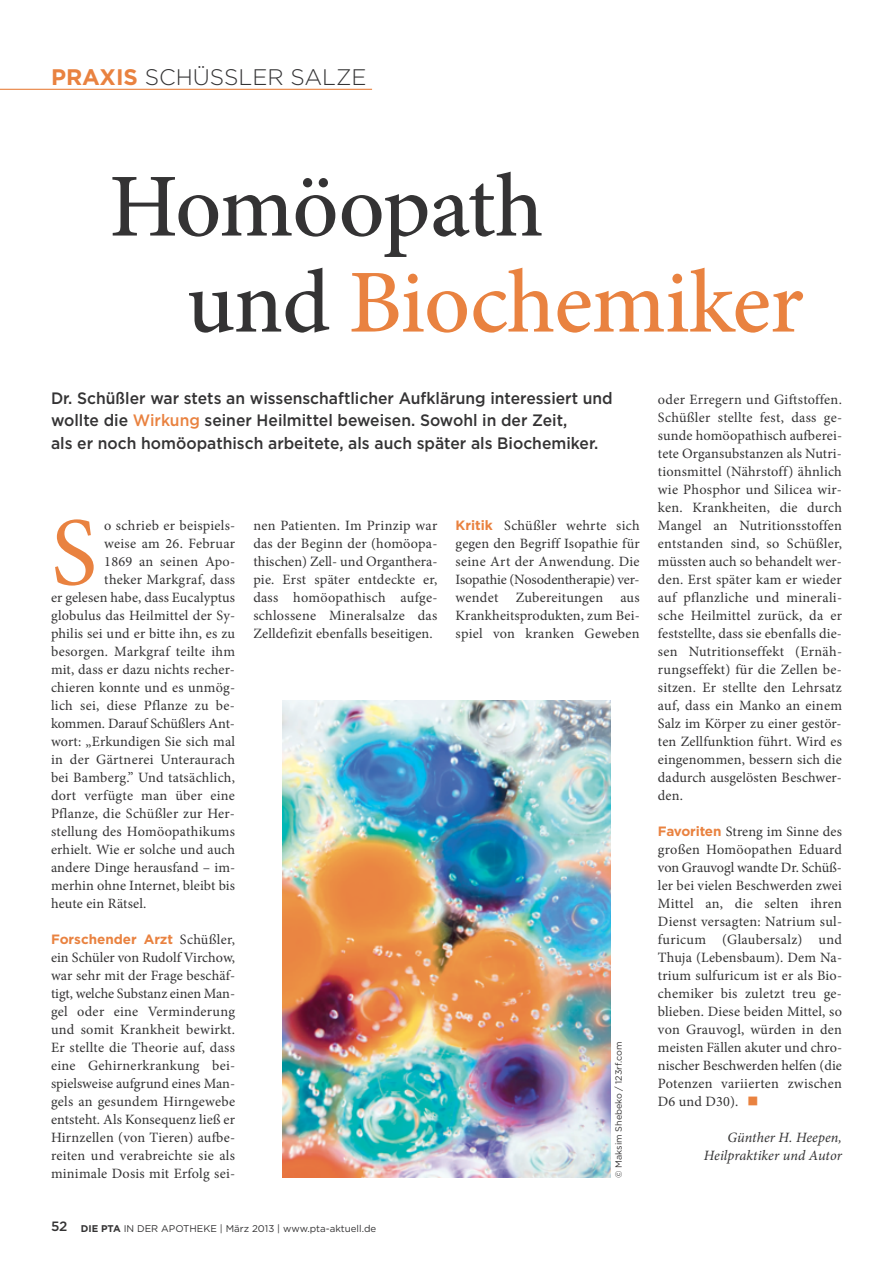
<style>
.page{position:relative;width:893px;height:1263px;background:#fff}
.page>*{position:absolute;margin:0;border:0;box-sizing:border-box;transform-origin:0 0}
.t1{font:97.35px "Minion Pro";color:#e98240}
.t2{font:500 90px/96px "Minion Pro";letter-spacing:-.01em;color:#343334}
.t3{font:300 22.5px "Gotham";color:#343334}
.t4{font:500 16.5px/22.5px "Gotham";color:#343334;scale:.95 1}
.t5{font:14.25px/18px "Minion Pro";letter-spacing:.01em;color:#343334;text-align:justify}
.t6{font:italic 14.25px/18px "Minion Pro";color:#343334;text-align:right}
.t7{font:700 13.5px "Gotham";color:#e98240}
.t8{font:9.75px "Gotham";color:#343334}
.t9{font:9px "Gotham";color:#343334}
.s1{font-weight:700;color:#e98240}
.s2{color:#e98240}
.s3{font-family:"Minion Pro";font-weight:400;font-size:14.25px;color:#343334}
.s4{font-family:"Gotham";font-weight:700;font-size:13.5px;color:#e98240}
.s5{font-weight:500;font-size:13.5px}
.s6{font-weight:700}
</style>
<div class="page">
<hr style="left:0;top:89px;width:372px;height:1px;background:#e98240">
<img style="left:282px;top:700px;width:328px;height:478px">
<h3 class="t3" style="left:51px;top:68px;width:317px"><span class="s1">PRAXIS</span> SCHÜSSLER SALZE</h3>
<h2 class="t2" style="left:186px;top:156px;width:619px;text-indent:-77px">Homöopath<br>und <span class="s2">Biochemiker</span></h2>
<p class="t4" style="left:51px;top:388px;width:593px">Dr. Schüßler war stets an wissenschaftlicher Aufklärung interessiert und wollte die <span class="s2">Wirkung</span> seiner Heilmittel beweisen. Sowohl in der Zeit,<br>als er noch homöopathisch arbeitete, als auch später als Biochemiker.</p>
<h1 class="t1" style="left:51px;top:515px;width:48px">S</h1>
<p class="t5" style="left:104px;top:518px;width:132px">o schrieb er beispiels-</p>
<p class="t5" style="left:104px;top:536px;width:132px">weise am 26. Februar</p>
<p class="t5" style="left:104px;top:554px;width:132px">1869 an seinen Apo-</p>
<p class="t5" style="left:104px;top:572px;width:132px">theker Markgraf, dass</p>
<p class="t5" style="left:51px;top:590px;width:185px">er gelesen habe, dass Eucalyptus</p>
<p class="t5" style="left:51px;top:608px;width:186px">globulus das Heilmittel der Sy-</p>
<p class="t5" style="left:51px;top:626px;width:185px">philis sei und er bitte ihn, es zu</p>
<p class="t5" style="left:51px;top:644px;width:186px">besorgen. Markgraf teilte ihm</p>
<p class="t5" style="left:51px;top:662px;width:185px">mit, dass er dazu nichts recher-</p>
<p class="t5" style="left:51px;top:680px;width:186px">chieren konnte und es unmög-</p>
<p class="t5" style="left:51px;top:698px;width:186px">lich sei, diese Pflanze zu be-</p>
<p class="t5" style="left:51px;top:716px;width:185px">kommen. Darauf Schüßlers Ant-</p>
<p class="t5" style="left:51px;top:734px;width:185px">wort: „Erkundigen Sie sich mal</p>
<p class="t5" style="left:51px;top:752px;width:186px">in der Gärtnerei Unteraurach</p>
<p class="t5" style="left:51px;top:770px;width:185px">bei Bamberg.” Und tatsächlich,</p>
<p class="t5" style="left:51px;top:788px;width:186px">dort verfügte man über eine</p>
<p class="t5" style="left:51px;top:806px;width:185px">Pflanze, die Schüßler zur Her-</p>
<p class="t5" style="left:51px;top:824px;width:185px">stellung des Homöopathikums</p>
<p class="t5" style="left:51px;top:842px;width:186px">erhielt. Wie er solche und auch</p>
<p class="t5" style="left:51px;top:860px;width:186px">andere Dinge herausfand – im-</p>
<p class="t5" style="left:51px;top:878px;width:186px">merhin ohne Internet, bleibt bis</p>
<p class="t5" style="left:51px;top:896px;width:97px">heute ein Rätsel.</p>
<p class="t7" style="left:51px;top:934px;width:186px">Forschender Arzt <span class="s3">Schüßler,</span></p>
<p class="t5" style="left:51px;top:950px;width:186px">ein Schüler von Rudolf Virchow, war sehr mit der Frage beschäf&shy;tigt, welche Substanz einen Man&shy;gel oder eine Verminderung und somit Krankheit bewirkt.<br>Er stellte die Theorie auf, dass eine Gehirnerkrankung bei&shy;spielsweise aufgrund eines Man&shy;gels an gesundem Hirngewebe entsteht. Als Konsequenz ließ er Hirnzellen (von Tieren) aufbe&shy;reiten und verabreichte sie als minimale Dosis mit Erfolg sei-</p>
<p class="t5" style="left:253px;top:518px;width:186px">nen Patienten. Im Prinzip war das der Beginn der (homöopa&shy;thischen) Zell- und Organthera&shy;pie. Erst später entdeckte er, dass homöopathisch aufge&shy;schlossene Mineralsalze das Zelldefizit ebenfalls beseitigen.</p>
<p class="t5" style="left:456px;top:518px;width:186px"><span class="s4">Kritik</span> Schüßler wehrte sich gegen den Begriff Isopathie für seine Art der Anwendung. Die Isopathie (Nosodentherapie) ver&shy;wendet Zubereitungen aus Krankheitsprodukten, zum Bei&shy;spiel von kranken Geweben</p>
<p class="t9" style="left:615px;top:1178px;width:138px;rotate:-90deg">© Maksim Shebeko / 123rf.com</p>
<p class="t8" style="left:51px;top:1225px;width:327px"><span class="s5">52</span> <span class="s6">DIE PTA</span> IN DER APOTHEKE | März 2013 | www.pta-aktuell.de</p>
<p class="t5" style="left:658px;top:392px;width:186px">oder Erregern und Giftstoffen.<br>Schüßler stellte fest, dass ge&shy;sunde homöopathisch aufberei&shy;tete Organsubstanzen als Nutri&shy;tionsmittel (Nährstoff) ähnlich wie Phosphor und Silicea wir&shy;ken. Krankheiten, die durch Mangel an Nutritionsstoffen entstanden sind, so Schüßler, müssten auch so behandelt wer&shy;den. Erst später kam er wieder auf pflanzliche und minerali&shy;sche Heilmittel zurück, da er feststellte, dass sie ebenfalls die&shy;sen Nutritionseffekt (Ernäh&shy;rungseffekt) für die Zellen be&shy;sitzen. Er stellte den Lehrsatz auf, dass ein Manko an einem Salz im Körper zu einer gestör&shy;ten Zellfunktion führt. Wird es eingenommen, bessern sich die dadurch ausgelösten Beschwer&shy;den.</p>
<p class="t5" style="left:658px;top:824px;width:186px"><span class="s4">Favoriten</span> Streng im Sinne des großen Homöopathen Eduard von Grauvogl wandte Dr. Schüß&shy;ler bei vielen Beschwerden zwei Mittel an, die selten ihren Dienst versagten: Natrium sul&shy;furicum (Glaubersalz) und Thuja (Lebensbaum). Dem Na&shy;trium sulfuricum ist er als Bio&shy;chemiker bis zuletzt treu ge&shy;blieben. Diese beiden Mittel, so von Grauvogl, würden in den meisten Fällen akuter und chro&shy;nischer Beschwerden helfen (die Potenzen variierten zwischen D6 und D30).</p>
<p class="t6" style="left:704px;top:1128px;width:140px">Günther H. Heepen,<br>Heilpraktiker und Autor</p>
</div>
